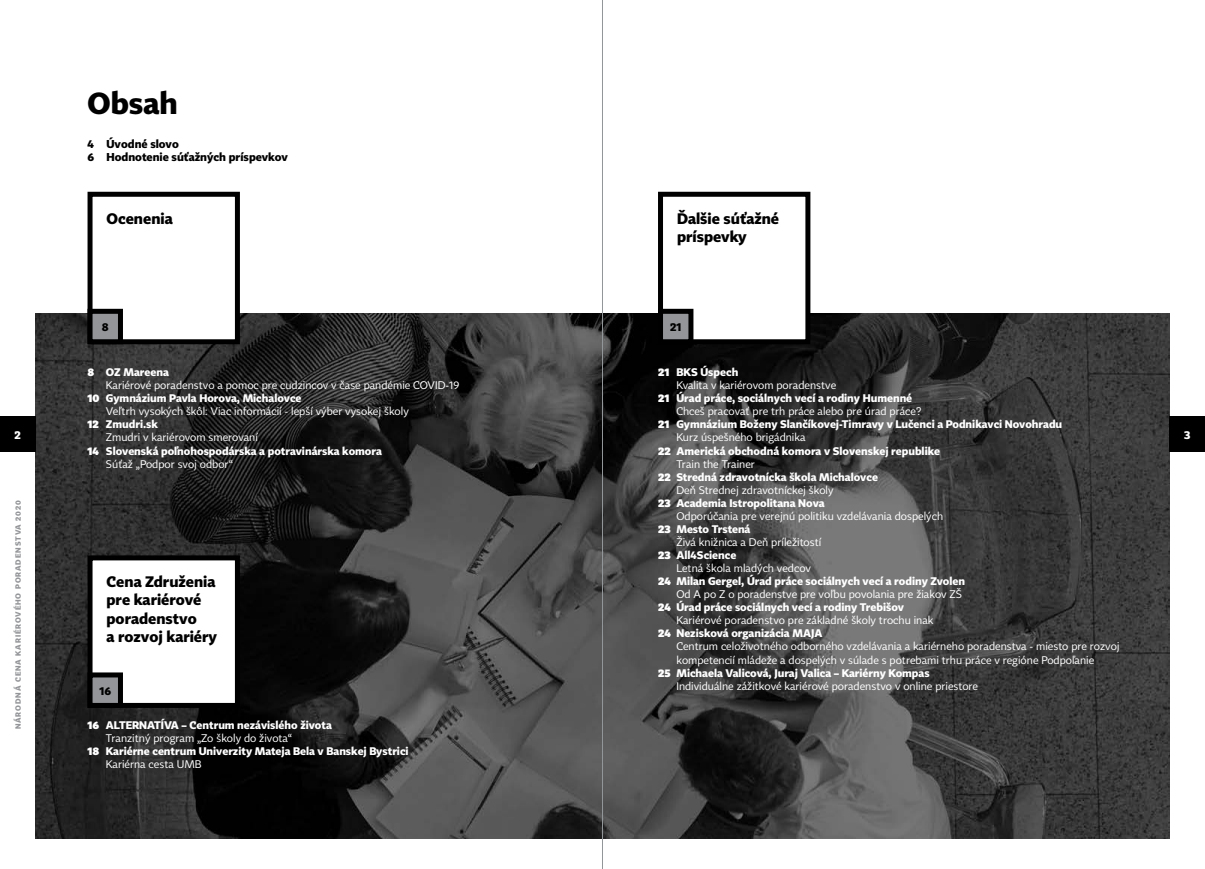
<style>
.page{position:relative;width:1205px;height:869px;background:#fff}
.page>*{position:absolute;margin:0;border:0;box-sizing:border-box;transform-origin:0 0}
.t1{font:700 30px "Tabac Sans";color:#000}
.t2{font:700 15px/18px "Tabac Sans";color:#000}
.t3{font:700 11.25px/13.5px "Tabac Sans";color:#000}
.t4{font:700 11.25px "Tabac Sans";color:#fff}
.t5{font:10.88px/13px "Tabac Sans";color:#fff}
.t6{font:700 10.88px "Tabac Sans";color:#fff}
.t7{font:900 10.88px "Tabac Sans";color:#fff}
.t8{font:700 7.5px "Tabac Sans";letter-spacing:.12em;color:#939598}
</style>
<div class="page">
<img style="left:35px;top:313px;width:1134px;height:524px">
<div style="left:90px;top:194px;width:147px;height:147px;background:#fff"></div>
<div style="left:88px;top:192px;width:152px;height:152px;border:5px solid #000"></div>
<div style="left:90px;top:311px;width:30px;height:30px;background:#939598"></div>
<div style="left:88px;top:308px;width:35px;height:36px;border:5px solid #000"></div>
<div style="left:660px;top:194px;width:148px;height:147px;background:#fff"></div>
<div style="left:658px;top:192px;width:152px;height:152px;border:5px solid #000"></div>
<div style="left:660px;top:311px;width:31px;height:30px;background:#939598"></div>
<div style="left:658px;top:308px;width:35px;height:36px;border:5px solid #000"></div>
<div style="left:90px;top:557px;width:147px;height:148px;background:#fff"></div>
<div style="left:88px;top:555px;width:152px;height:152px;border:5px solid #000"></div>
<div style="left:90px;top:674px;width:30px;height:31px;background:#939598"></div>
<div style="left:88px;top:672px;width:35px;height:35px;border:5px solid #000"></div>
<div style="left:1169px;top:416px;width:36px;height:36px;background:#000"></div>
<div style="left:0;top:416px;width:35px;height:36px;background:#000"></div>
<hr style="left:602px;top:0;width:1px;height:868px;background:#939598">
<h1 class="t1" style="left:88px;top:85px;width:92px">Obsah</h1>
<p class="t3" style="left:88px;top:137px;width:8px">4<br>6</p>
<p class="t3" style="left:107px;top:137px;width:183px">Úvodné slovo<br>Hodnotenie súťažných príspevkov</p>
<h2 class="t2" style="left:107px;top:209px;width:68px">Ocenenia</h2>
<p class="t3" style="left:102px;top:320px;width:8px">8</p>
<h2 class="t2" style="left:677px;top:209px;width:104px">Ďalšie súťažné príspevky</h2>
<p class="t3" style="left:670px;top:320px;width:13px">21</p>
<p class="t6" style="left:676px;top:365px;width:63px">BKS Úspech</p>
<p class="t5" style="left:676px;top:379px;width:161px">Kvalita v kariérovom poradenstve</p>
<p class="t6" style="left:676px;top:391px;width:237px">Úrad práce, sociálnych vecí a rodiny Humenné</p>
<p class="t5" style="left:676px;top:405px;width:246px">Chceš pracovať pre trh práce alebo pre úrad práce?</p>
<p class="t6" style="left:676px;top:417px;width:387px">Gymnázium Boženy Slančíkovej-Timravy v Lučenci a Podnikavci Novohradu</p>
<p class="t5" style="left:676px;top:431px;width:131px">Kurz úspešného brigádnika</p>
<p class="t6" style="left:676px;top:443px;width:265px">Americká obchodná komora v Slovenskej republike</p>
<p class="t5" style="left:676px;top:457px;width:80px">Train the Trainer</p>
<p class="t6" style="left:676px;top:469px;width:203px">Stredná zdravotnícka škola Michalovce</p>
<p class="t5" style="left:676px;top:483px;width:159px">Deň Strednej zdravotníckej školy</p>
<p class="t6" style="left:676px;top:496px;width:150px">Academia Istropolitana Nova</p>
<p class="t5" style="left:676px;top:509px;width:268px">Odporúčania pre verejnú politiku vzdelávania dospelých</p>
<p class="t6" style="left:676px;top:522px;width:76px">Mesto Trstená</p>
<p class="t5" style="left:676px;top:535px;width:146px">Živá knižnica a Deň príležitostí</p>
<p class="t6" style="left:676px;top:548px;width:61px">All4Science</p>
<p class="t5" style="left:676px;top:561px;width:136px">Letná škola mladých vedcov</p>
<p class="t6" style="left:676px;top:574px;width:290px">Milan Gergel, Úrad práce sociálnych vecí a rodiny Zvolen</p>
<p class="t5" style="left:676px;top:587px;width:287px">Od A po Z o poradenstve pre voľbu povolania pre žiakov ZŠ</p>
<p class="t6" style="left:676px;top:600px;width:229px">Úrad práce sociálnych vecí a rodiny Trebišov</p>
<p class="t5" style="left:676px;top:613px;width:259px">Kariérové poradenstvo pre základné školy trochu inak</p>
<p class="t6" style="left:676px;top:626px;width:147px">Nezisková organizácia MAJA</p>
<p class="t5" style="left:676px;top:640px;width:445px">Centrum celoživotného odborného vzdelávania a kariérneho poradenstva - miesto pre rozvoj kompetencií mládeže a dospelých v súlade s potrebami trhu práce v regióne Podpoľanie</p>
<p class="t6" style="left:676px;top:665px;width:255px">Michaela Valicová, Juraj Valica – Kariérny Kompas</p>
<p class="t5" style="left:676px;top:679px;width:303px">Individuálne zážitkové kariérové poradenstvo v online priestore</p>
<p class="t6" style="left:106px;top:365px;width:64px">OZ Mareena</p>
<p class="t5" style="left:106px;top:379px;width:355px">Kariérové poradenstvo a pomoc pre cudzincov v čase pandémie COVID-19</p>
<p class="t6" style="left:106px;top:391px;width:197px">Gymnázium Pavla Horova, Michalovce</p>
<p class="t5" style="left:106px;top:405px;width:304px">Veľtrh vysokých škôl: Viac informácií - lepší výber vysokej školy</p>
<p class="t6" style="left:106px;top:417px;width:54px">Zmudri.sk</p>
<p class="t5" style="left:106px;top:431px;width:154px">Zmudri v kariérovom smerovaní</p>
<p class="t6" style="left:106px;top:443px;width:278px">Slovenská poľnohospodárska a potravinárska komora</p>
<p class="t5" style="left:106px;top:457px;width:129px">Súťaž „Podpor svoj odbor“</p>
<p class="t7" style="left:88px;top:365px;width:8px">8</p>
<p class="t7" style="left:88px;top:391px;width:14px">10</p>
<p class="t7" style="left:88px;top:417px;width:13px">12</p>
<p class="t7" style="left:88px;top:443px;width:13px">14</p>
<p class="t7" style="left:658px;top:365px;width:13px">21</p>
<p class="t7" style="left:658px;top:391px;width:13px">21</p>
<p class="t7" style="left:658px;top:417px;width:13px">21</p>
<p class="t7" style="left:658px;top:443px;width:14px">22</p>
<p class="t7" style="left:658px;top:469px;width:14px">22</p>
<p class="t7" style="left:658px;top:495px;width:14px">23</p>
<p class="t7" style="left:658px;top:522px;width:14px">23</p>
<p class="t7" style="left:658px;top:548px;width:14px">23</p>
<p class="t7" style="left:658px;top:574px;width:14px">24</p>
<p class="t7" style="left:658px;top:600px;width:14px">24</p>
<p class="t7" style="left:658px;top:626px;width:14px">24</p>
<p class="t7" style="left:658px;top:665px;width:14px">25</p>
<p class="t4" style="left:15px;top:427px;width:8px">2</p>
<p class="t4" style="left:1184px;top:427px;width:8px">3</p>
<p class="t8" style="left:13px;top:729px;width:231px;rotate:-90deg">Národná cena kariérového poradenstva 2020</p>
<h2 class="t2" style="left:107px;top:573px;width:112px">Cena Združenia pre kariérové poradenstvo<br>a rozvoj kariéry</h2>
<p class="t3" style="left:99px;top:683px;width:13px">16</p>
<p class="t6" style="left:106px;top:718px;width:227px">ALTERNATÍVA – Centrum nezávislého života</p>
<p class="t5" style="left:106px;top:731px;width:187px">Tranzitný program „Zo školy do života“</p>
<p class="t6" style="left:106px;top:744px;width:304px">Kariérne centrum Univerzity Mateja Bela v Banskej Bystrici</p>
<p class="t5" style="left:106px;top:757px;width:97px">Kariérna cesta UMB</p>
<p class="t7" style="left:88px;top:717px;width:13px">16</p>
<p class="t7" style="left:88px;top:744px;width:13px">18</p>
</div>
